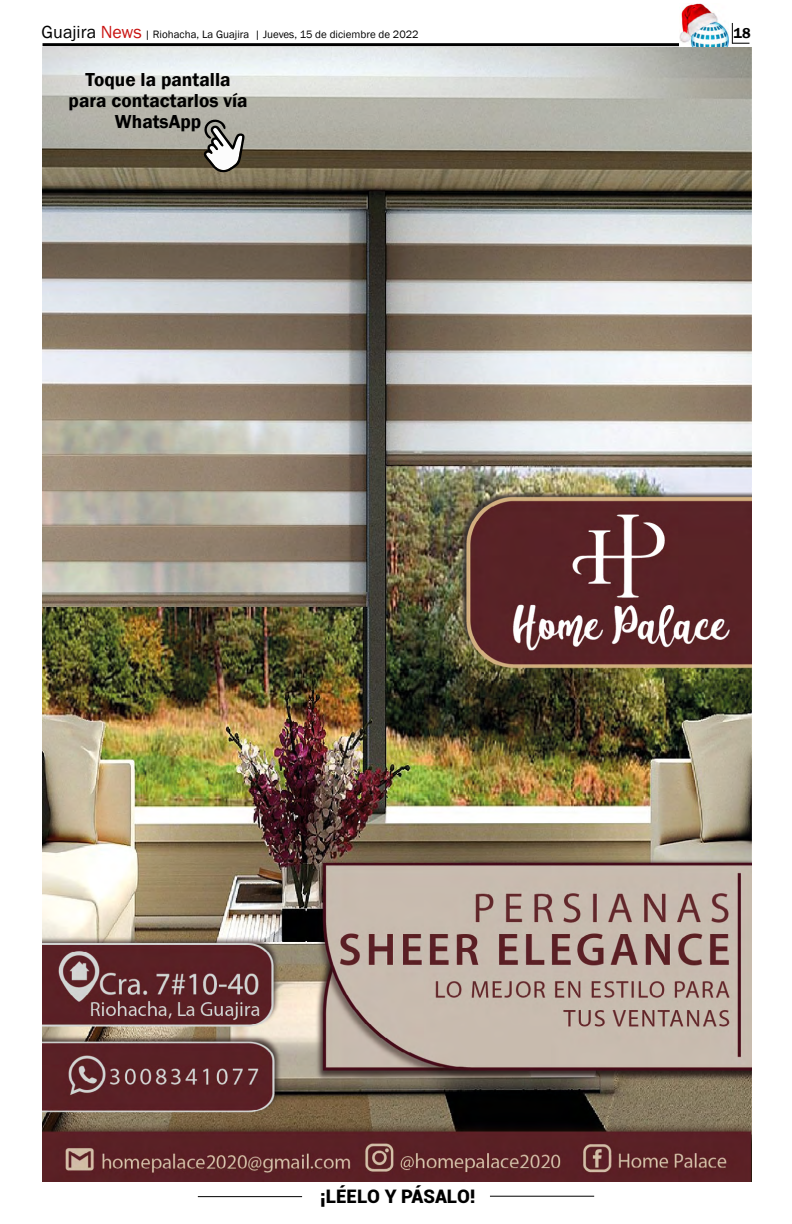
<style>
.page{position:relative;width:792px;height:1224px;background:#fff}
.page>*{position:absolute;margin:0;border:0;box-sizing:border-box;transform-origin:0 0}
.t1{font:600 19.3px/20.8px "Franklin Gothic";color:#000;text-align:center}
.t2{font:900 18.7px "Roboto";color:#000}
.t3{font:600 14.7px "Franklin Gothic";color:#000}
.t4{font:11px "Franklin Gothic";color:#000}
.s1{font-size:18px}
.s2{font-size:18px;color:#c91311}
</style>
<div class="page">
<hr style="left:198px;top:1196px;width:104px;height:1px;background:#000">
<hr style="left:490px;top:1196px;width:104px;height:1px;background:#000">
<hr style="left:43px;top:43px;width:657px;height:3px;background:#000">
<svg style="left:732px;top:23px;width:17px;height:21px"></svg>
<img style="left:679px;top:4px;width:50px;height:43px">
<img style="left:43px;top:47px;width:708px;height:1134px">
<svg style="left:202px;top:117px;width:43px;height:56px"></svg>
<p class="t4" style="left:42px;top:28px;width:379px"><span class="s1">Guajira</span> <span class="s2">News</span> | Riohacha, La Guajira | Jueves, 15 de diciembre de 2022</p>
<h3 class="t3" style="left:733px;top:24px;width:19px">18</h3>
<h1 class="t1" style="left:69px;top:70px;width:181px">Toque la pantalla para contactarlos vía<br>WhatsApp</h1>
<h2 class="t2" style="left:320px;top:1183px;width:157px">¡LÉELO Y PÁSALO!</h2>
</div>
